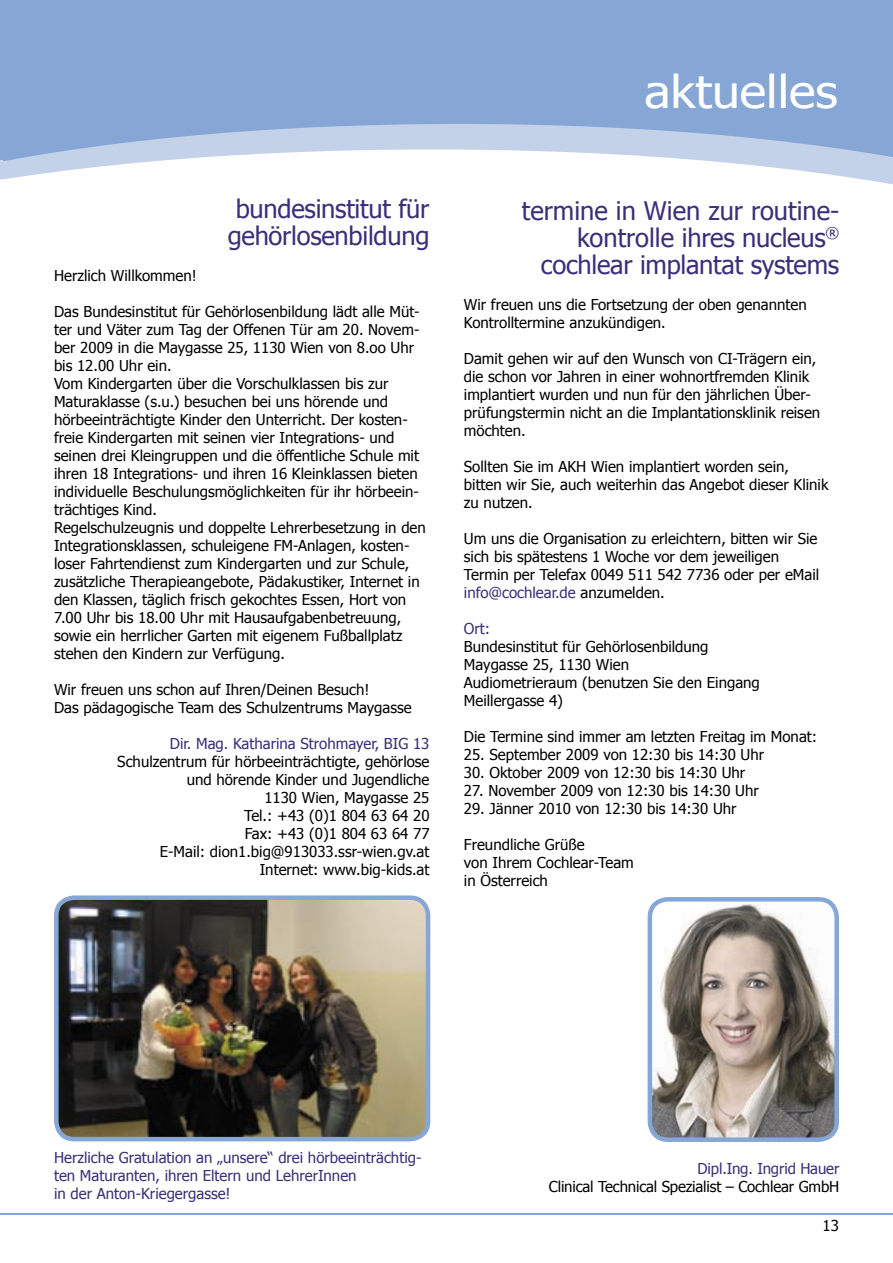
<style>
.page{position:relative;width:893px;height:1263px;background:#fff}
.page>*{position:absolute;margin:0;border:0;box-sizing:border-box;transform-origin:0 0}
.t1{font:45px "Tahoma";color:#fff;scale:1.11 1}
.t2{font:25.5px/27px "Tahoma";letter-spacing:-.01em;color:#3c2e79;text-align:center}
.t3{font:15px/18px "Tahoma";color:#000}
.t4{font:15px/18px "Tahoma";color:#3c2e79}
.s1{color:#3c2e79}
</style>
<div class="page">
<hr style="left:0;top:1213px;width:893px;height:1px;background:#86a6d5">
<svg style="left:0;top:0;width:3px;height:124px"></svg>
<div style="left:14px;top:0;width:879px;height:160px;background:#86a6d5"></div>
<div style="left:3px;top:0;width:11px;height:160px;background:#86a6d5"></div>
<svg style="left:0;top:124px;width:841px;height:25px;fill:#c3d1e9"></svg>
<svg style="left:304px;top:149px;width:589px;height:36px"></svg>
<svg style="left:0;top:149px;width:304px;height:31px"></svg>
<img style="left:54px;top:895px;width:376px;height:246px">
<svg style="left:648px;top:897px;width:191px;height:245px"></svg>
<h1 class="t1" style="left:644px;top:61px;width:176px">aktuelles</h1>
<h2 class="t2" style="left:228px;top:194px;width:203px">bundesinstitut für gehörlosenbildung</h2>
<p class="t3" style="left:54px;top:266px;width:144px">Herzlich Willkommen!</p>
<p class="t3" style="left:54px;top:302px;width:373px">Das Bundesinstitut für Gehörlosenbildung lädt alle Müt&shy;ter und Väter zum Tag der Offenen Tür am 20. Novem&shy;ber 2009 in die Maygasse 25, 1130 Wien von 8.oo Uhr bis 12.00 Uhr ein.<br>Vom Kindergarten über die Vorschulklassen bis zur Maturaklasse (s.u.) besuchen bei uns hörende und hörbeeinträchtigte Kinder den Unterricht. Der kosten&shy;freie Kindergarten mit seinen vier Integrations- und seinen drei Kleingruppen und die öffentliche Schule mit ihren 18 Integrations- und ihren 16 Kleinklassen bieten individuelle Beschulungsmöglichkeiten für ihr hörbeein&shy;trächtiges Kind.<br>Regelschulzeugnis und doppelte Lehrerbesetzung in den Integrationsklassen, schuleigene FM-Anlagen, kosten&shy;loser Fahrtendienst zum Kindergarten und zur Schule, zusätzliche Therapieangebote, Pädakustiker, Internet in den Klassen, täglich frisch gekochtes Essen, Hort von 7.00 Uhr bis 18.00 Uhr mit Hausaufgabenbetreuung, sowie ein herrlicher Garten mit eigenem Fußballplatz stehen den Kindern zur Verfügung.</p>
<p class="t3" style="left:54px;top:680px;width:359px">Wir freuen uns schon auf Ihren/Deinen Besuch!<br>Das pädagogische Team des Schulzentrums Maygasse</p>
<p class="t4" style="left:170px;top:734px;width:261px">Dir. Mag. Katharina Strohmayer, BIG 13</p>
<p class="t3" style="left:117px;top:752px;width:314px;text-align:right">Schulzentrum für hörbeeinträchtigte, gehörlose und hörende Kinder und Jugendliche<br>1130 Wien, Maygasse 25<br>Tel.: +43 (0)1 804 63 64 20<br>Fax: +43 (0)1 804 63 64 77<br>E-Mail: dion1.big@913033.ssr-wien.gv.at<br>Internet: www.big-kids.at</p>
<h2 class="t2" style="left:522px;top:196px;width:319px;text-align:right">termine in Wien zur routine&shy;kontrolle ihres nucleus<sup>® </sup>cochlear implantat systems</h2>
<p class="t3" style="left:464px;top:294px;width:344px">Wir freuen uns die Fortsetzung der oben genannten<br>Kontrolltermine anzukündigen.</p>
<p class="t3" style="left:464px;top:348px;width:358px">Damit gehen wir auf den Wunsch von CI-Trägern ein, die schon vor Jahren in einer wohnortfremden Klinik implantiert wurden und nun für den jährlichen Über&shy;prüfungstermin nicht an die Implantationsklinik reisen möchten.</p>
<p class="t3" style="left:464px;top:456px;width:366px">Sollten Sie im AKH Wien implantiert worden sein, bitten wir Sie, auch weiterhin das Angebot dieser Klinik zu nutzen.</p>
<p class="t3" style="left:464px;top:528px;width:357px">Um uns die Organisation zu erleichtern, bitten wir Sie sich bis spätestens 1 Woche vor dem jeweiligen Termin per Telefax 0049 511 542 7736 oder per eMail <span class="s1">info@cochlear.de</span> anzumelden.</p>
<p class="t4" style="left:464px;top:618px;width:28px">Ort:</p>
<p class="t3" style="left:464px;top:636px;width:297px">Bundesinstitut für Gehörlosenbildung<br>Maygasse 25, 1130 Wien<br>Audiometrieraum (benutzen Sie den Eingang<br>Meillergasse 4)</p>
<p class="t3" style="left:464px;top:726px;width:355px">Die Termine sind immer am letzten Freitag im Monat:</p>
<p class="t3" style="left:464px;top:744px;width:302px">25. September 2009 von 12:30 bis 14:30 Uhr</p>
<p class="t3" style="left:464px;top:762px;width:283px">30. Oktober 2009 von 12:30 bis 14:30 Uhr</p>
<p class="t3" style="left:464px;top:780px;width:296px">27. November 2009 von 12:30 bis 14:30 Uhr</p>
<p class="t3" style="left:464px;top:798px;width:274px">29. Jänner 2010 von 12:30 bis 14:30 Uhr</p>
<p class="t3" style="left:464px;top:834px;width:171px">Freundliche Grüße<br>von Ihrem Cochlear-Team in Österreich</p>
<p class="t4" style="left:54px;top:1148px;width:369px">Herzliche Gratulation an „unsere“ drei hörbeeinträchtig&shy;ten Maturanten, ihren Eltern und LehrerInnen<br>in der Anton-Kriegergasse!</p>
<p class="t4" style="left:698px;top:1158px;width:143px">Dipl.Ing. Ingrid Hauer</p>
<p class="t3" style="left:549px;top:1176px;width:292px">Clinical Technical Spezialist – Cochlear GmbH</p>
<p class="t3" style="left:823px;top:1216px;width:18px">13</p>
</div>
